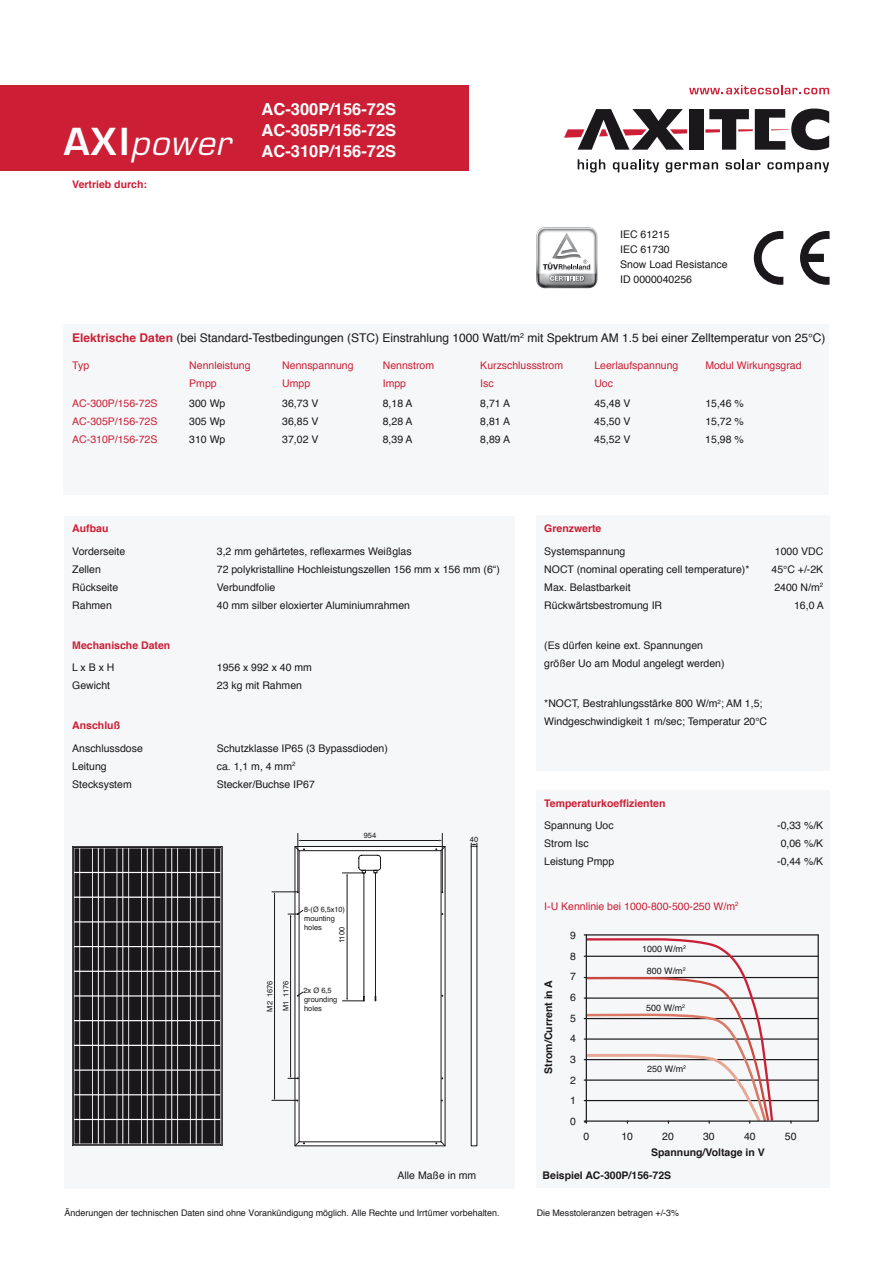
<style>
.page{position:relative;width:893px;height:1263px;background:#fff}
.page>*{position:absolute;margin:0;border:0;box-sizing:border-box;transform-origin:0 0}
.t1{font:700 16.5px/21px "Helvetica";color:#fff;text-align:right}
.t2{font:12px "Helvetica";color:#1a181b}
.t3{font:10.5px/20.7px "Helvetica";color:#1a181b}
.t4{font:10.5px "Helvetica";color:#cc1f36}
.t5{font:700 10.5px "Helvetica";color:#cc1f36}
.t6{font:700 10.5px "Helvetica";color:#1a181b}
.t7{font:9px "Helvetica";color:#1a181b}
.t8{font:7.5px/9px "Helvetica";color:#1a181b}
.s1{font-family:"Eurostile";font-size:40.5px}
.s2{font-family:"Eurostile";font-weight:400;font-style:italic;font-size:33px}
.s3{font-weight:700;color:#cc1f36}
</style>
<div class="page">
<div style="left:0;top:85px;width:469px;height:86px;background:#cc1f36"></div>
<div style="left:689px;top:109px;width:14px;height:41px;background:#1a181b"></div>
<svg style="left:564px;top:109px;width:123px;height:41px"></svg>
<svg style="left:705px;top:109px;width:124px;height:41px"></svg>
<svg style="left:578px;top:159px;width:27px;height:13px"></svg>
<svg style="left:613px;top:159px;width:46px;height:13px"></svg>
<svg style="left:666px;top:162px;width:52px;height:10px"></svg>
<svg style="left:726px;top:159px;width:34px;height:10px"></svg>
<svg style="left:767px;top:162px;width:62px;height:10px"></svg>
<svg style="left:689px;top:85px;width:140px;height:9px"></svg>
<div style="left:64px;top:324px;width:765px;height:171px;background:#f6f7f8"></div>
<div style="left:64px;top:516px;width:450px;height:672px;background:#f6f7f8"></div>
<div style="left:536px;top:790px;width:293px;height:398px;background:#f6f7f8"></div>
<div style="left:536px;top:516px;width:293px;height:255px;background:#f6f7f8"></div>
<svg style="left:754px;top:231px;width:29px;height:54px"></svg>
<svg style="left:800px;top:231px;width:30px;height:54px"></svg>
<div style="left:73px;top:847px;width:148px;height:298px;border:1px solid #1a181b"></div>
<svg style="left:74px;top:848px;width:146px;height:295px"></svg>
<svg style="left:536px;top:227px;width:62px;height:62px"></svg>
<hr style="left:584px;top:977px;width:234px;height:1px;background:#1a181b">
<hr style="left:584px;top:1038px;width:234px;height:2px;background:#1a181b">
<hr style="left:584px;top:1100px;width:234px;height:1px;background:#1a181b">
<hr style="left:584px;top:956px;width:234px;height:1px;background:#1a181b">
<hr style="left:584px;top:934px;width:234px;height:1px;background:#1a181b">
<hr style="left:584px;top:997px;width:234px;height:2px;background:#1a181b">
<hr style="left:584px;top:1079px;width:234px;height:2px;background:#1a181b">
<hr style="left:584px;top:1059px;width:234px;height:1px;background:#1a181b">
<hr style="left:584px;top:1018px;width:234px;height:1px;background:#1a181b">
<div style="left:586px;top:934px;width:233px;height:188px;border:1px solid #1a181b"></div>
<svg style="left:583px;top:937px;width:191px;height:187px"></svg>
<svg style="left:471px;top:846px;width:6px;height:300px;fill:#fff"></svg>
<hr style="left:442px;top:833px;width:1px;height:59px;background:#1a181b">
<hr style="left:298px;top:833px;width:1px;height:59px;background:#1a181b">
<svg style="left:471px;top:843px;width:7px;height:3px"></svg>
<svg style="left:272px;top:840px;width:173px;height:306px"></svg>
<h1 class="t1" style="left:64px;top:99px;width:334px">AC-300P/156-72S<br>AC-305P/156-72S<br><span class="s1">AXI</span><span class="s2">power</span> AC-310P/156-72S</h1>
<p class="t5" style="left:72px;top:176px;width:76px">Vertrieb durch:</p>
<p class="t3" style="left:620px;top:227px;width:109px;line-height:15px">IEC 61215<br>IEC 61730<br>Snow Load Resistance<br>ID 0000040256</p>
<p class="t2" style="left:72px;top:329px;width:755px"><span class="s3">Elektrische Daten</span> (bei Standard-Testbedingungen (STC) Einstrahlung 1000 Watt/m<sup>2</sup> mit Spektrum AM 1.5 bei einer Zelltemperatur von 25°C)</p>
<p class="t4" style="left:72px;top:358px;width:18px">Typ</p>
<p class="t4" style="left:189px;top:358px;width:63px">Nennleistung</p>
<p class="t4" style="left:282px;top:358px;width:73px">Nennspannung</p>
<p class="t4" style="left:383px;top:358px;width:53px">Nennstrom</p>
<p class="t4" style="left:480px;top:358px;width:84px">Kurzschlussstrom</p>
<p class="t4" style="left:594px;top:358px;width:86px">Leerlaufspannung</p>
<p class="t4" style="left:705px;top:358px;width:98px">Modul Wirkungsgrad</p>
<p class="t4" style="left:189px;top:376px;width:29px">Pmpp</p>
<p class="t4" style="left:282px;top:376px;width:30px">Umpp</p>
<p class="t4" style="left:383px;top:376px;width:25px">Impp</p>
<p class="t4" style="left:480px;top:376px;width:15px">Isc</p>
<p class="t4" style="left:594px;top:376px;width:20px">Uoc</p>
<p class="t4" style="left:72px;top:395px;width:87px">AC-300P/156-72S</p>
<p class="t3" style="left:189px;top:393px;width:38px">300 Wp</p>
<p class="t3" style="left:282px;top:393px;width:38px">36,73 V</p>
<p class="t3" style="left:383px;top:393px;width:31px">8,18 A</p>
<p class="t3" style="left:480px;top:393px;width:31px">8,71 A</p>
<p class="t3" style="left:594px;top:393px;width:38px">45,48 V</p>
<p class="t3" style="left:705px;top:393px;width:40px">15,46 %</p>
<p class="t4" style="left:72px;top:413px;width:87px">AC-305P/156-72S</p>
<p class="t3" style="left:189px;top:411px;width:38px">305 Wp</p>
<p class="t3" style="left:282px;top:411px;width:38px">36,85 V</p>
<p class="t3" style="left:383px;top:411px;width:31px">8,28 A</p>
<p class="t3" style="left:480px;top:411px;width:31px">8,81 A</p>
<p class="t3" style="left:594px;top:411px;width:38px">45,50 V</p>
<p class="t3" style="left:705px;top:411px;width:40px">15,72 %</p>
<p class="t4" style="left:72px;top:431px;width:87px">AC-310P/156-72S</p>
<p class="t3" style="left:189px;top:429px;width:38px">310 Wp</p>
<p class="t3" style="left:282px;top:429px;width:38px">37,02 V</p>
<p class="t3" style="left:383px;top:429px;width:31px">8,39 A</p>
<p class="t3" style="left:480px;top:429px;width:31px">8,89 A</p>
<p class="t3" style="left:594px;top:429px;width:38px">45,52 V</p>
<p class="t3" style="left:705px;top:429px;width:40px">15,98 %</p>
<p class="t5" style="left:72px;top:520px;width:38px">Aufbau</p>
<p class="t3" style="left:72px;top:541px;width:55px">Vorderseite</p>
<p class="t3" style="left:217px;top:541px;width:196px">3,2 mm gehärtetes, reflexarmes Weißglas</p>
<p class="t3" style="left:72px;top:559px;width:30px">Zellen</p>
<p class="t3" style="left:217px;top:559px;width:285px">72 polykristalline Hochleistungszellen 156 mm x 156 mm (6“)</p>
<p class="t3" style="left:72px;top:577px;width:48px">Rückseite</p>
<p class="t3" style="left:217px;top:577px;width:60px">Verbundfolie</p>
<p class="t3" style="left:72px;top:595px;width:41px">Rahmen</p>
<p class="t3" style="left:217px;top:595px;width:195px">40 mm silber eloxierter Aluminiumrahmen</p>
<p class="t5" style="left:72px;top:637px;width:100px">Mechanische Daten</p>
<p class="t3" style="left:72px;top:657px;width:44px">L x B x H</p>
<p class="t3" style="left:217px;top:657px;width:97px">1956 x 992 x 40 mm</p>
<p class="t3" style="left:72px;top:675px;width:39px">Gewicht</p>
<p class="t3" style="left:217px;top:675px;width:87px">23 kg mit Rahmen</p>
<p class="t5" style="left:72px;top:717px;width:49px">Anschluß</p>
<p class="t3" style="left:72px;top:738px;width:72px">Anschlussdose</p>
<p class="t3" style="left:217px;top:738px;width:172px">Schutzklasse IP65 (3 Bypassdioden)</p>
<p class="t3" style="left:72px;top:756px;width:36px">Leitung</p>
<p class="t3" style="left:217px;top:756px;width:80px">ca. 1,1 m, 4 mm<sup>2</sup></p>
<p class="t3" style="left:72px;top:774px;width:61px">Stecksystem</p>
<p class="t3" style="left:217px;top:774px;width:100px">Stecker/Buchse IP67</p>
<p class="t8" style="left:364px;top:831px;width:14px">954</p>
<p class="t8" style="left:304px;top:905px;width:42px">8-(Ø 6,5x10)</p>
<p class="t8" style="left:337px;top:943px;width:18px;rotate:-90deg">1100</p>
<p class="t8" style="left:304px;top:914px;width:32px">mounting holes</p>
<p class="t8" style="left:266px;top:1011px;width:33px;rotate:-90deg">M2 1676</p>
<p class="t8" style="left:282px;top:1011px;width:32px;rotate:-90deg">M1 1176</p>
<p class="t8" style="left:303px;top:986px;width:36px">2x Ø 6,5 grounding</p>
<p class="t8" style="left:304px;top:1004px;width:19px">holes</p>
<p class="t8" style="left:470px;top:835px;width:10px">40</p>
<p class="t5" style="left:544px;top:520px;width:59px">Grenzwerte</p>
<p class="t3" style="left:544px;top:541px;width:83px">Systemspannung</p>
<p class="t3" style="left:775px;top:541px;width:50px">1000 VDC</p>
<p class="t3" style="left:544px;top:559px;width:207px">NOCT (nominal operating cell temperature)*</p>
<p class="t3" style="left:771px;top:559px;width:53px">45°C +/-2K</p>
<p class="t3" style="left:544px;top:577px;width:88px">Max. Belastbarkeit</p>
<p class="t3" style="left:774px;top:577px;width:50px">2400 N/m<sup>2</sup></p>
<p class="t3" style="left:544px;top:595px;width:119px">Rückwärtsbestromung IR</p>
<p class="t3" style="left:794px;top:595px;width:31px">16,0 A</p>
<p class="t3" style="left:544px;top:636px;width:182px;line-height:18px">(Es dürfen keine ext. Spannungen größer Uo am Modul angelegt werden)</p>
<p class="t3" style="left:544px;top:695px;width:224px;line-height:18px">*NOCT, Bestrahlungsstärke 800 W/m<sup>2</sup>; AM 1,5;<br>Windgeschwindigkeit 1 m/sec; Temperatur 20°C</p>
<p class="t5" style="left:544px;top:795px;width:123px">Temperaturkoeffizienten</p>
<p class="t3" style="left:544px;top:815px;width:71px">Spannung Uoc</p>
<p class="t3" style="left:777px;top:815px;width:48px">-0,33 %/K</p>
<p class="t3" style="left:544px;top:833px;width:46px">Strom Isc</p>
<p class="t3" style="left:781px;top:833px;width:44px">0,06 %/K</p>
<p class="t3" style="left:544px;top:851px;width:72px">Leistung Pmpp</p>
<p class="t3" style="left:777px;top:851px;width:48px">-0,44 %/K</p>
<p class="t4" style="left:544px;top:898px;width:196px">I-U Kennlinie bei 1000-800-500-250 W/m<sup>2</sup></p>
<p class="t6" style="left:540px;top:1073px;width:95px;rotate:-90deg">Strom/Current in A</p>
<p class="t3" style="left:570px;top:925px;width:7px;text-align:justify">9<br>8<br>7<br>6<br>5<br>4<br>3<br>2<br>1<br>0</p>
<p class="t7" style="left:642px;top:942px;width:45px">1000 W/m<sup>2</sup></p>
<p class="t7" style="left:647px;top:964px;width:40px">800 W/m<sup>2</sup></p>
<p class="t7" style="left:646px;top:1001px;width:40px">500 W/m<sup>2</sup></p>
<p class="t7" style="left:647px;top:1062px;width:40px">250 W/m<sup>2</sup></p>
<p class="t3" style="left:583px;top:1126px;width:7px">0</p>
<p class="t3" style="left:621px;top:1126px;width:13px">10</p>
<p class="t3" style="left:662px;top:1126px;width:13px">20</p>
<p class="t3" style="left:703px;top:1126px;width:13px">30</p>
<p class="t3" style="left:744px;top:1126px;width:13px">40</p>
<p class="t3" style="left:785px;top:1126px;width:13px">50</p>
<p class="t6" style="left:651px;top:1144px;width:115px">Spannung/Voltage in V</p>
<p class="t3" style="left:398px;top:1165px;width:80px">Alle Maße in mm</p>
<p class="t6" style="left:543px;top:1167px;width:130px">Beispiel AC-300P/156-72S</p>
<p class="t7" style="left:65px;top:1206px;width:436px">Änderungen der technischen Daten sind ohne Vorankündigung möglich. Alle Rechte und Irrtümer vorbehalten.</p>
<p class="t7" style="left:537px;top:1206px;width:144px">Die Messtoleranzen betragen +/-3%</p>
</div>
